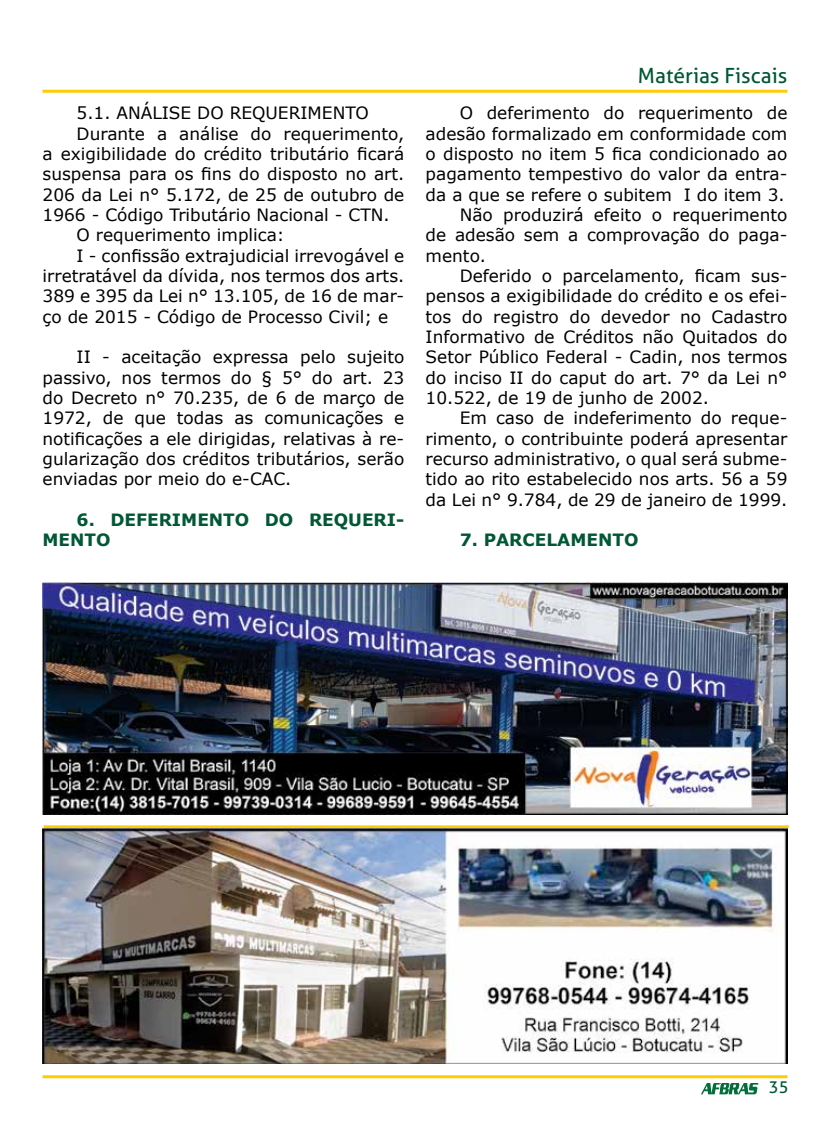
<style>
.page{position:relative;width:830px;height:1127px;background:#fff}
.page>*{position:absolute;margin:0;border:0;box-sizing:border-box;transform-origin:0 0}
.t1{font:21px "Aller";color:#005835}
.t2{font:16.95px/20.4px "Verdana";color:#000;text-align:justify}
.t3{font:700 16.95px/20.4px "Verdana";color:#005835}
.t4{font:16.5px "Aller";color:#005835}
</style>
<div class="page">
<hr style="left:43px;top:90px;width:744px;height:3px;background:#ffcb05">
<hr style="left:43px;top:1075px;width:744px;height:3px;background:#ffcb05">
<svg style="left:701px;top:1083px;width:57px;height:11px"></svg>
<hr style="left:44px;top:825px;width:744px;height:3px;background:#ffcb05">
<img style="left:42px;top:582px;width:744px;height:232px">
<img style="left:42px;top:828px;width:744px;height:236px">
<p class="t2" style="left:77px;top:103px;width:293px">5.1. ANÁLISE DO REQUERIMENTO</p>
<p class="t2" style="left:77px;top:123px;width:329px">Durante a análise do requerimento,</p>
<p class="t2" style="left:43px;top:143px;width:363px">a exigibilidade do crédito tributário ficará</p>
<p class="t2" style="left:43px;top:164px;width:363px">suspensa para os fins do disposto no art.</p>
<p class="t2" style="left:43px;top:184px;width:363px">206 da Lei n° 5.172, de 25 de outubro de</p>
<p class="t2" style="left:43px;top:204px;width:348px">1966 - Código Tributário Nacional - CTN.</p>
<p class="t2" style="left:77px;top:225px;width:209px">O requerimento implica:</p>
<p class="t2" style="left:77px;top:245px;width:329px">I - confissão extrajudicial irrevogável e</p>
<p class="t2" style="left:43px;top:265px;width:363px">irretratável da dívida, nos termos dos arts.</p>
<p class="t2" style="left:43px;top:286px;width:363px">389 e 395 da Lei n° 13.105, de 16 de mar-</p>
<p class="t2" style="left:43px;top:306px;width:347px">ço de 2015 - Código de Processo Civil; e</p>
<p class="t2" style="left:43px;top:347px;width:363px;text-indent:34px">II - aceitação expressa pelo sujeito passivo, nos termos do § 5° do art. 23 do Decreto n° 70.235, de 6 de março de 1972, de que todas as comunicações e notificações a ele dirigidas, relativas à re&shy;gularização dos créditos tributários, serão enviadas por meio do e-CAC.</p>
<p class="t3" style="left:43px;top:509px;width:363px;text-indent:34px">6. DEFERIMENTO DO REQUERI-<br>MENTO</p>
<p class="t1" style="left:637px;top:63px;width:151px">Matérias Fiscais</p>
<p class="t2" style="left:459px;top:103px;width:329px">O deferimento do requerimento de</p>
<p class="t2" style="left:425px;top:123px;width:363px">adesão formalizado em conformidade com</p>
<p class="t2" style="left:425px;top:143px;width:363px">o disposto no item 5 fica condicionado ao</p>
<p class="t2" style="left:425px;top:164px;width:363px">pagamento tempestivo do valor da entra-</p>
<p class="t2" style="left:425px;top:184px;width:360px">da a que se refere o subitem I do item 3.</p>
<p class="t2" style="left:459px;top:204px;width:329px">Não produzirá efeito o requerimento</p>
<p class="t2" style="left:425px;top:225px;width:363px">de adesão sem a comprovação do paga-</p>
<p class="t2" style="left:425px;top:245px;width:62px">mento.</p>
<p class="t2" style="left:459px;top:265px;width:329px">Deferido o parcelamento, ficam sus-</p>
<p class="t2" style="left:425px;top:286px;width:363px">pensos a exigibilidade do crédito e os efei-</p>
<p class="t2" style="left:425px;top:306px;width:363px">tos do registro do devedor no Cadastro</p>
<p class="t2" style="left:425px;top:326px;width:363px">Informativo de Créditos não Quitados do</p>
<p class="t2" style="left:425px;top:347px;width:363px">Setor Público Federal - Cadin, nos termos</p>
<p class="t2" style="left:425px;top:367px;width:363px">do inciso II do caput do art. 7° da Lei n°</p>
<p class="t2" style="left:425px;top:387px;width:285px">10.522, de 19 de junho de 2002.</p>
<p class="t2" style="left:459px;top:408px;width:329px">Em caso de indeferimento do reque-</p>
<p class="t2" style="left:425px;top:428px;width:363px">rimento, o contribuinte poderá apresentar</p>
<p class="t2" style="left:425px;top:449px;width:363px">recurso administrativo, o qual será subme-</p>
<p class="t2" style="left:425px;top:469px;width:363px">tido ao rito estabelecido nos arts. 56 a 59</p>
<p class="t2" style="left:425px;top:489px;width:363px">da Lei n° 9.784, de 29 de janeiro de 1999.</p>
<p class="t3" style="left:459px;top:530px;width:180px">7. PARCELAMENTO</p>
<p class="t4" style="left:768px;top:1076px;width:21px">35</p>
</div>
